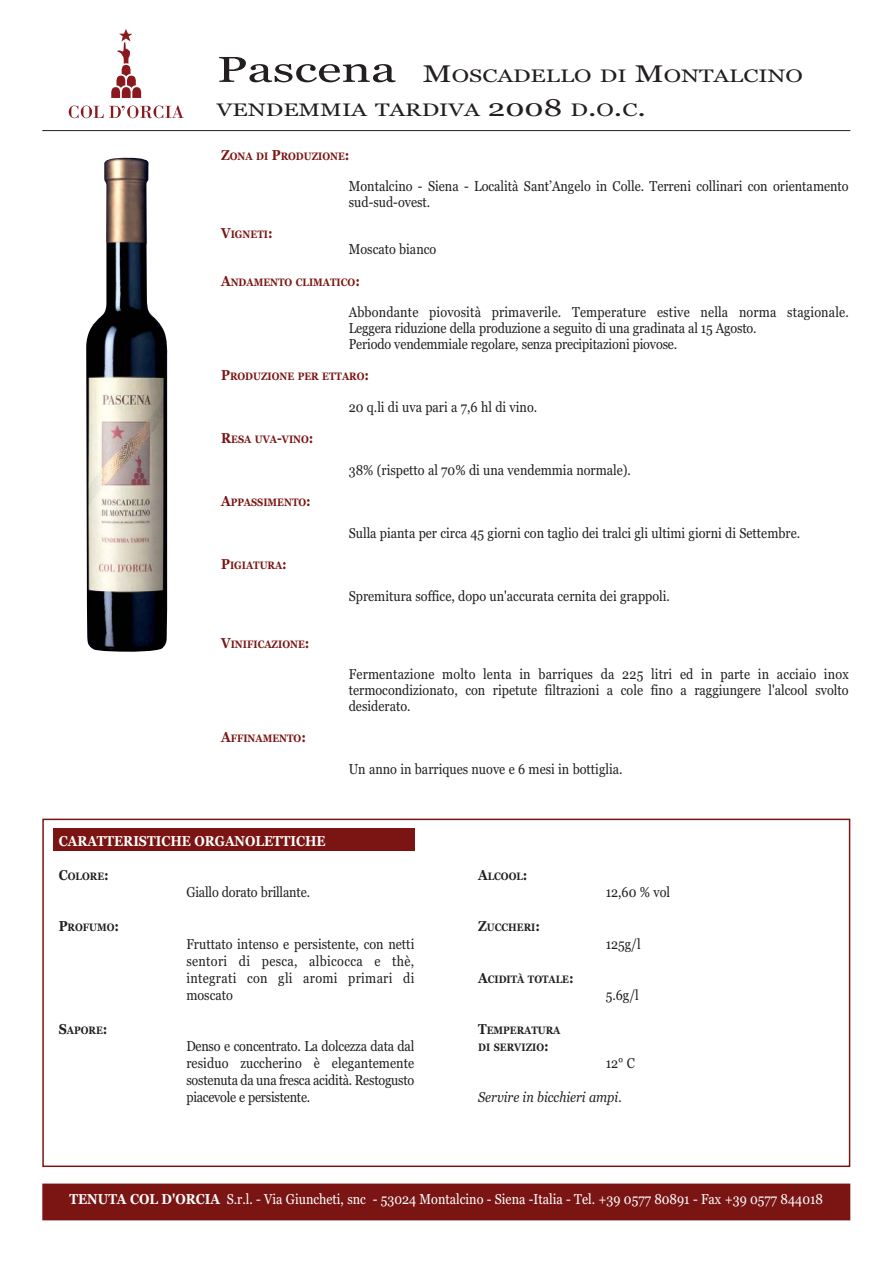
<style>
.page{position:relative;width:893px;height:1263px;background:#fff}
.page>*{position:absolute;margin:0;border:0;box-sizing:border-box;transform-origin:0 0}
.t1{font:18px/34px "Georgia";color:#231f20;scale:1.3 1}
.t2{font:14.25px/17.1px "Georgia";color:#231f20;text-align:justify;scale:.88 1}
.t3{font:14.25px "Georgia";color:#fff;scale:.88 1}
.t4{font:700 14.25px "Georgia";color:#fff;scale:.88 1}
.t5{font:italic 14.25px "Georgia";color:#231f20;scale:.88 1}
.t6{font:700 10.65px "Georgia";color:#7a1513;scale:.88 1}
.t7{font:700 10.65px/17.1px "Georgia";color:#231f20;scale:.88 1}
.s1{font-size:36px}
.s2{font-size:24px}
.s3{font-size:14.25px}
.s4{font-weight:700}
</style>
<div class="page">
<svg style="left:69px;top:106px;width:115px;height:12px"></svg>
<svg style="left:111px;top:29px;width:31px;height:69px"></svg>
<div style="left:54px;top:829px;width:361px;height:22px;background:#7a1513"></div>
<div style="left:44px;top:1185px;width:805px;height:34px;background:#7a1513"></div>
<div style="left:42px;top:1184px;width:808px;height:36px;border:2px solid #7a1513"></div>
<div style="left:42px;top:819px;width:808px;height:348px;border:2px solid #7a1513"></div>
<hr style="left:42px;top:130px;width:808px;height:1px;background:#231f20">
<img style="left:86px;top:157px;width:82px;height:495px">
<p class="t1" style="left:217px;top:60px;width:452px"><span class="s1">Pascena</span> <span class="s2">M</span>OSCADELLO DI <span class="s2">M</span>ONTALCINO<br>VENDEMMIA TARDIVA <span class="s2">2008</span> D<span class="s2">.</span>O<span class="s2">.</span>C<span class="s2">.</span></p>
<p class="t6" style="left:221px;top:150px;width:147px"><span class="s3">Z</span>ONA DI <span class="s3">P</span>RODUZIONE<span class="s3">:</span></p>
<p class="t2" style="left:349px;top:180px;width:570px;line-height:15.8px">Montalcino - Siena - Località Sant’Angelo in Colle. Terreni collinari con orientamento sud-sud-ovest.</p>
<p class="t6" style="left:221px;top:229px;width:60px"><span class="s3">V</span>IGNETI<span class="s3">:</span></p>
<p class="t2" style="left:349px;top:242px;width:101px">Moscato bianco</p>
<p class="t6" style="left:221px;top:276px;width:159px"><span class="s3">A</span>NDAMENTO CLIMATICO<span class="s3">:</span></p>
<p class="t2" style="left:349px;top:306px;width:570px;line-height:15.8px;text-align:left">Abbondante piovosità primaverile. Temperature estive nella norma stagionale.<br>Leggera riduzione della produzione a seguito di una gradinata al 15 Agosto.<br>Periodo vendemmiale regolare, senza precipitazioni piovose.</p>
<p class="t6" style="left:221px;top:370px;width:170px"><span class="s3">P</span>RODUZIONE PER ETTARO<span class="s3">:</span></p>
<p class="t2" style="left:349px;top:399px;width:216px">20 q.li di uva pari a 7,6 hl di vino.</p>
<p class="t6" style="left:221px;top:433px;width:107px"><span class="s3">R</span>ESA UVA<span class="s3">-</span>VINO<span class="s3">:</span></p>
<p class="t2" style="left:349px;top:462px;width:322px">38% (rispetto al 70% di una vendemmia normale).</p>
<p class="t6" style="left:221px;top:496px;width:103px"><span class="s3">A</span>PPASSIMENTO<span class="s3">:</span></p>
<p class="t2" style="left:349px;top:525px;width:514px">Sulla pianta per circa 45 giorni con taglio dei tralci gli ultimi giorni di Settembre.</p>
<p class="t6" style="left:221px;top:559px;width:76px"><span class="s3">P</span>IGIATURA<span class="s3">:</span></p>
<p class="t2" style="left:349px;top:588px;width:366px">Spremitura soffice, dopo un'accurata cernita dei grappoli.</p>
<p class="t6" style="left:221px;top:638px;width:102px"><span class="s3">V</span>INIFICAZIONE<span class="s3">:</span></p>
<p class="t2" style="left:349px;top:668px;width:570px;line-height:15.8px">Fermentazione molto lenta in barriques da 225 litri ed in parte in acciaio inox termocondizionato, con ripetute filtrazioni a cole fino a raggiungere l'alcool svolto desiderato.</p>
<p class="t6" style="left:221px;top:733px;width:98px"><span class="s3">A</span>FFINAMENTO<span class="s3">:</span></p>
<p class="t2" style="left:349px;top:762px;width:312px">Un anno in barriques nuove e 6 mesi in bottiglia.</p>
<p class="t4" style="left:59px;top:833px;width:305px">CARATTERISTICHE ORGANOLETTICHE</p>
<p class="t7" style="left:59px;top:868px;width:58px"><span class="s3">C</span>OLORE<span class="s3">:</span></p>
<p class="t2" style="left:186px;top:885px;width:142px">Giallo dorato brillante.</p>
<p class="t7" style="left:59px;top:919px;width:70px"><span class="s3">P</span>ROFUMO<span class="s3">:</span></p>
<p class="t2" style="left:186px;top:936px;width:261px">Fruttato intenso e persistente, con netti sentori di pesca, albicocca e thè, integrati con gli aromi primari di moscato</p>
<p class="t7" style="left:59px;top:1022px;width:57px"><span class="s3">S</span>APORE<span class="s3">:</span></p>
<p class="t2" style="left:186px;top:1039px;width:261px">Denso e concentrato. La dolcezza data dal residuo zuccherino è elegantemente sostenuta da una fresca acidità. Restogusto piacevole e persistente.</p>
<p class="t7" style="left:478px;top:868px;width:58px"><span class="s3">A</span>LCOOL<span class="s3">:</span></p>
<p class="t7" style="left:478px;top:919px;width:72px"><span class="s3">Z</span>UCCHERI<span class="s3">:</span></p>
<p class="t7" style="left:478px;top:970px;width:110px"><span class="s3">A</span>CIDITÀ TOTALE<span class="s3">:</span></p>
<p class="t7" style="left:478px;top:1022px;width:95px"><span class="s3">T</span>EMPERATURA<br>DI SERVIZIO<span class="s3">:</span></p>
<p class="t2" style="left:606px;top:885px;width:75px">12,60 % vol</p>
<p class="t2" style="left:606px;top:936px;width:41px">125g/l</p>
<p class="t2" style="left:606px;top:987px;width:39px">5.6g/l</p>
<p class="t2" style="left:606px;top:1056px;width:35px">12° C</p>
<p class="t5" style="left:478px;top:1089px;width:165px">Servire in bicchieri ampi.</p>
<p class="t3" style="left:70px;top:1193px;width:858px"><span class="s4">TENUTA COL D'ORCIA</span> S.r.l. - Via Giuncheti, snc - 53024 Montalcino - Siena -Italia - Tel. +39 0577 80891 - Fax +39 0577 844018</p>
</div>
